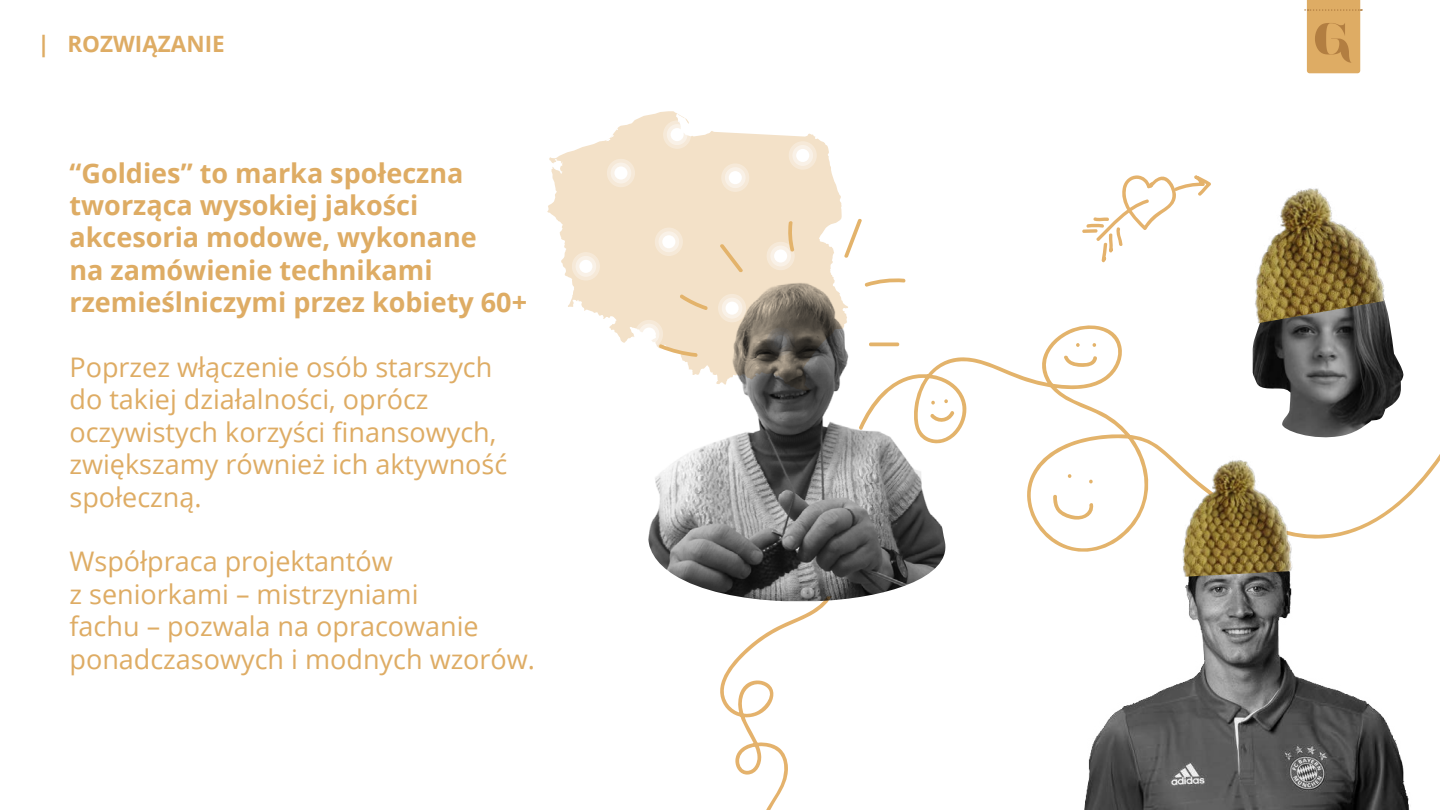
<style>
.page{position:relative;width:1440px;height:810px;background:#fff}
.page>*{position:absolute;margin:0;border:0;box-sizing:border-box;transform-origin:0 0}
.t1{font:27px/32.4px "Open Sans";color:#deac64}
.t2{font:700 27px/32.4px "Open Sans";color:#deac64}
.t3{font:700 22.5px "Open Sans";color:#deac64}
</style>
<div class="page">
<svg style="left:720px;top:601px;width:109px;height:209px"></svg>
<svg style="left:1305px;top:0;width:58px;height:73px;background:#daac6b"></svg>
<svg style="left:547px;top:111px;width:295px;height:232px;fill:#f3e1c8"></svg>
<div style="left:655px;top:228px;width:28px;height:28px;background:#f6e9d8;border-radius:50%"></div>
<div style="left:659px;top:231px;width:20px;height:21px;background:#f9f1e7;border-radius:50%"></div>
<div style="left:662px;top:235px;width:13px;height:13px;background:#fff;border-radius:50%"></div>
<svg style="left:663px;top:120px;width:28px;height:29px"></svg>
<svg style="left:667px;top:124px;width:20px;height:21px"></svg>
<div style="left:671px;top:128px;width:13px;height:13px;background:#fff;border-radius:50%"></div>
<div style="left:607px;top:159px;width:28px;height:28px;background:#f6e9d8;border-radius:50%"></div>
<div style="left:611px;top:163px;width:20px;height:20px;background:#f9f1e7;border-radius:50%"></div>
<div style="left:614px;top:166px;width:14px;height:14px;background:#fff;border-radius:50%"></div>
<div style="left:721px;top:163px;width:28px;height:29px;background:#f6e9d8;border-radius:50%"></div>
<div style="left:725px;top:167px;width:21px;height:21px;background:#f9f1e7;border-radius:50%"></div>
<div style="left:729px;top:171px;width:13px;height:13px;background:#fff;border-radius:50%"></div>
<div style="left:767px;top:242px;width:28px;height:28px;background:#f6e9d8;border-radius:50%"></div>
<div style="left:770px;top:246px;width:21px;height:20px;background:#f9f1e7;border-radius:50%"></div>
<div style="left:774px;top:249px;width:13px;height:14px;background:#fff;border-radius:50%"></div>
<svg style="left:635px;top:320px;width:28px;height:28px"></svg>
<svg style="left:639px;top:324px;width:20px;height:21px"></svg>
<div style="left:642px;top:328px;width:14px;height:13px;background:#fff;border-radius:50%"></div>
<div style="left:572px;top:252px;width:28px;height:29px;background:#f6e9d8;border-radius:50%"></div>
<div style="left:576px;top:256px;width:20px;height:21px;background:#f9f1e7;border-radius:50%"></div>
<div style="left:579px;top:260px;width:13px;height:13px;background:#fff;border-radius:50%"></div>
<div style="left:789px;top:141px;width:28px;height:29px;background:#f6e9d8;border-radius:50%"></div>
<div style="left:792px;top:145px;width:21px;height:21px;background:#f9f1e7;border-radius:50%"></div>
<div style="left:796px;top:149px;width:13px;height:13px;background:#fff;border-radius:50%"></div>
<img style="left:647px;top:256px;width:297px;height:345px">
<svg style="left:858px;top:322px;width:582px;height:234px"></svg>
<svg style="left:929px;top:399px;width:26px;height:25px"></svg>
<svg style="left:1063px;top:355px;width:34px;height:12px"></svg>
<svg style="left:1075px;top:343px;width:5px;height:4px"></svg>
<svg style="left:1092px;top:343px;width:5px;height:4px"></svg>
<svg style="left:1053px;top:494px;width:42px;height:10px"></svg>
<svg style="left:1067px;top:474px;width:5px;height:4px"></svg>
<svg style="left:1088px;top:480px;width:5px;height:3px"></svg>
<svg style="left:658px;top:344px;width:40px;height:13px"></svg>
<svg style="left:679px;top:294px;width:30px;height:17px"></svg>
<svg style="left:719px;top:243px;width:25px;height:30px"></svg>
<svg style="left:788px;top:221px;width:7px;height:32px"></svg>
<svg style="left:844px;top:218px;width:18px;height:41px"></svg>
<svg style="left:864px;top:278px;width:42px;height:9px"></svg>
<svg style="left:868px;top:343px;width:32px;height:3px"></svg>
<img style="left:1034px;top:504px;width:406px;height:306px">
<img style="left:1163px;top:440px;width:145px;height:137px">
<img style="left:1253px;top:326px;width:151px;height:113px">
<img style="left:1216px;top:188px;width:189px;height:138px">
<svg style="left:1082px;top:175px;width:129px;height:88px"></svg>
<p class="t3" style="left:38px;top:28px;width:189px">| ROZWIĄZANIE</p>
<p class="t2" style="left:69px;top:156px;width:459px">“Goldies” to marka społeczna tworząca wysokiej jakości akcesoria modowe, wykonane<br>na zamówienie technikami rzemieślniczymi przez kobiety 60+</p>
<p class="t1" style="left:69px;top:350px;width:439px">Poprzez włączenie osób starszych do takiej działalności, oprócz oczywistych korzyści finansowych, zwiększamy również ich aktywność społeczną.</p>
<p class="t1" style="left:69px;top:545px;width:467px">Współpraca projektantów<br>z seniorkami – mistrzyniami<br>fachu – pozwala na opracowanie ponadczasowych i modnych wzorów.</p>
</div>
